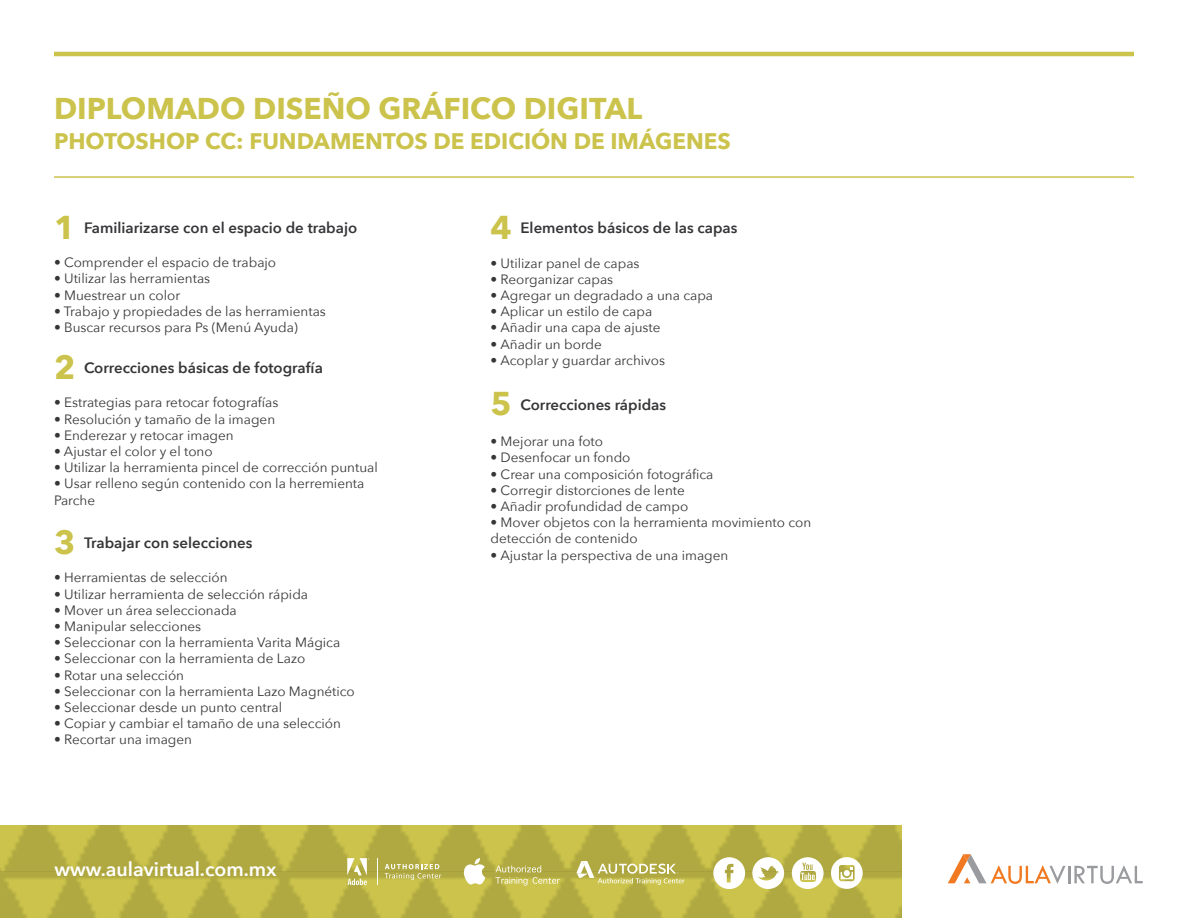
<style>
.page{position:relative;width:1188px;height:918px;background:#fff}
.page>*{position:absolute;margin:0;border:0;box-sizing:border-box;transform-origin:0 0}
.t1{font:700 33px "Avenir Next";color:#cbc34b}
.t2{font:700 30px "Avenir Next";color:#cbc34b}
.t3{font:700 22.5px "Avenir Next";color:#cbc34b}
.t4{font:600 19.5px "Avenir Next";color:#fff}
.t5{font:600 15px "Avenir Next";color:#363639}
.t6{font:13.5px/16.2px "Avenir Next";color:#363639}
</style>
<div class="page">
<hr style="left:54px;top:52px;width:1080px;height:4px;background:#cbc34b">
<hr style="left:54px;top:176px;width:1080px;height:2px;background:#cbc34b">
<img style="left:1px;top:826px;width:901px;height:92px">
<svg style="left:576px;top:861px;width:109px;height:24px;background:#c7c26e"></svg>
<svg style="left:463px;top:858px;width:22px;height:27px"></svg>
<svg style="left:495px;top:865px;width:65px;height:21px"></svg>
<svg style="left:347px;top:858px;width:22px;height:27px"></svg>
<svg style="left:385px;top:864px;width:56px;height:16px"></svg>
<svg style="left:377px;top:858px;width:1px;height:27px"></svg>
<svg style="left:752px;top:857px;width:32px;height:32px"></svg>
<svg style="left:713px;top:857px;width:32px;height:32px"></svg>
<svg style="left:792px;top:857px;width:32px;height:32px"></svg>
<svg style="left:831px;top:857px;width:32px;height:32px"></svg>
<svg style="left:948px;top:854px;width:195px;height:30px"></svg>
<h2 class="t2" style="left:54px;top:89px;width:590px">DIPLOMADO DISEÑO GRÁFICO DIGITAL</h2>
<h3 class="t3" style="left:54px;top:127px;width:678px">PHOTOSHOP CC: FUNDAMENTOS DE EDICIÓN DE IMÁGENES</h3>
<h1 class="t1" style="left:54px;top:206px;width:23px">1</h1>
<p class="t5" style="left:84px;top:218px;width:275px">Familiarizarse con el espacio de trabajo</p>
<p class="t6" style="left:54px;top:255px;width:224px">• Comprender el espacio de trabajo</p>
<p class="t6" style="left:54px;top:271px;width:158px">• Utilizar las herramientas</p>
<p class="t6" style="left:54px;top:287px;width:128px">• Muestrear un color</p>
<p class="t6" style="left:54px;top:303px;width:273px">• Trabajo y propiedades de las herramientas</p>
<p class="t6" style="left:54px;top:320px;width:245px">• Buscar recursos para Ps (Menú Ayuda)</p>
<h1 class="t1" style="left:54px;top:346px;width:23px">2</h1>
<p class="t5" style="left:84px;top:358px;width:240px">Correcciones básicas de fotografía</p>
<p class="t6" style="left:54px;top:395px;width:226px">• Estrategias para retocar fotografías</p>
<p class="t6" style="left:54px;top:411px;width:223px">• Resolución y tamaño de la imagen</p>
<p class="t6" style="left:54px;top:427px;width:181px">• Enderezar y retocar imagen</p>
<p class="t6" style="left:54px;top:444px;width:160px">• Ajustar el color y el tono</p>
<p class="t6" style="left:54px;top:460px;width:325px">• Utilizar la herramienta pincel de corrección puntual</p>
<p class="t6" style="left:54px;top:476px;width:312px">• Usar relleno según contenido con la herremienta<br>Parche</p>
<h1 class="t1" style="left:54px;top:521px;width:23px">3</h1>
<p class="t5" style="left:84px;top:533px;width:170px">Trabajar con selecciones</p>
<p class="t6" style="left:54px;top:570px;width:175px">• Herramientas de selección</p>
<p class="t6" style="left:54px;top:586px;width:256px">• Utilizar herramienta de selección rápida</p>
<p class="t6" style="left:54px;top:602px;width:184px">• Mover un área seleccionada</p>
<p class="t6" style="left:54px;top:619px;width:149px">• Manipular selecciones</p>
<p class="t6" style="left:54px;top:635px;width:288px">• Seleccionar con la herramienta Varita Mágica</p>
<p class="t6" style="left:54px;top:651px;width:253px">• Seleccionar con la herramienta de Lazo</p>
<p class="t6" style="left:54px;top:667px;width:132px">• Rotar una selección</p>
<p class="t6" style="left:54px;top:683px;width:302px">• Seleccionar con la herramienta Lazo Magnético</p>
<p class="t6" style="left:54px;top:700px;width:230px">• Seleccionar desde un punto central</p>
<p class="t6" style="left:54px;top:716px;width:288px">• Copiar y cambiar el tamaño de una selección</p>
<p class="t6" style="left:54px;top:732px;width:140px">• Recortar una imagen</p>
<h3 class="t4" style="left:55px;top:857px;width:224px">www.aulavirtual.com.mx</h3>
<h1 class="t1" style="left:490px;top:206px;width:23px">4</h1>
<p class="t5" style="left:520px;top:218px;width:218px">Elementos básicos de las capas</p>
<p class="t6" style="left:490px;top:255px;width:151px">• Utilizar panel de capas</p>
<p class="t6" style="left:490px;top:271px;width:124px">• Reorganizar capas</p>
<p class="t6" style="left:490px;top:288px;width:224px">• Agregar un degradado a una capa</p>
<p class="t6" style="left:490px;top:304px;width:163px">• Aplicar un estilo de capa</p>
<p class="t6" style="left:490px;top:320px;width:172px">• Añadir una capa de ajuste</p>
<p class="t6" style="left:490px;top:336px;width:113px">• Añadir un borde</p>
<p class="t6" style="left:490px;top:352px;width:176px">• Acoplar y guardar archivos</p>
<h1 class="t1" style="left:490px;top:382px;width:23px">5</h1>
<p class="t5" style="left:520px;top:395px;width:147px">Correcciones rápidas</p>
<p class="t6" style="left:490px;top:434px;width:114px">• Mejorar una foto</p>
<p class="t6" style="left:490px;top:450px;width:142px">• Desenfocar un fondo</p>
<p class="t6" style="left:490px;top:466px;width:225px">• Crear una composición fotográfica</p>
<p class="t6" style="left:490px;top:482px;width:196px">• Corregir distorciones de lente</p>
<p class="t6" style="left:490px;top:499px;width:199px">• Añadir profundidad de campo</p>
<p class="t6" style="left:490px;top:515px;width:322px">• Mover objetos con la herramienta movimiento con detección de contenido</p>
<p class="t6" style="left:490px;top:547px;width:239px">• Ajustar la perspectiva de una imagen</p>
</div>
